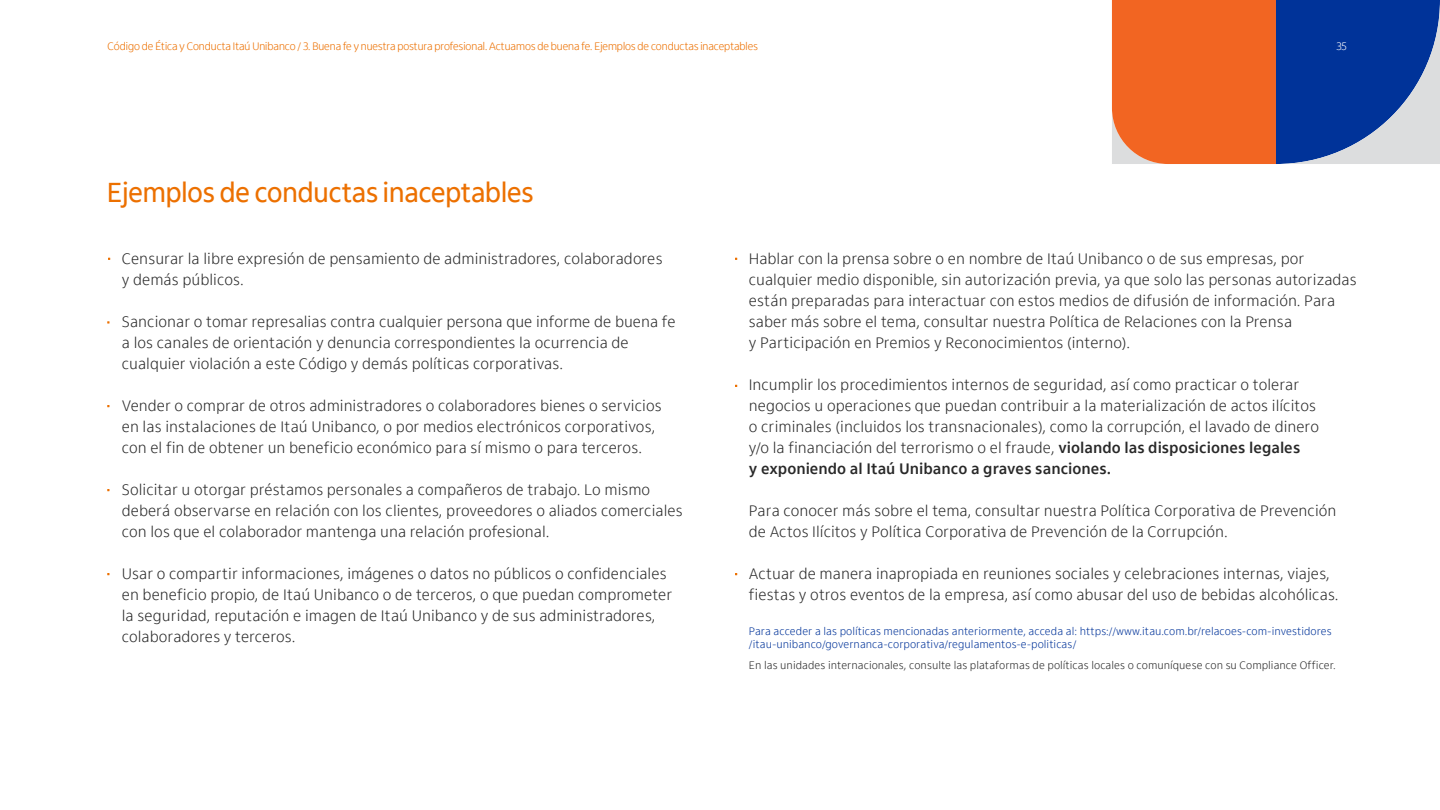
<style>
.page{position:relative;width:1440px;height:810px;background:#fff}
.page>*{position:absolute;margin:0;border:0;box-sizing:border-box;transform-origin:0 0}
.t1{font:28.5px "Itau Display Pro";color:#ec7000}
.t2{font:300 15.75px/21px "Itau Text Pro";color:#282828}
.t3{font:300 11.25px/13.5px "Itau Text Pro";color:#039}
.t4{font:300 11.25px "Itau Display Pro";color:#ec7000}
.t5{font:300 11.25px "Itau Text Pro";color:#282828}
.t6{font:300 11.25px "Itau Display Pro";color:#fff}
.s1{font-weight:700}
</style>
<div class="page">
<svg style="left:1112px;top:0;width:328px;height:164px;background:#905f67"></svg>
<p class="t4" style="left:108px;top:40px;width:652px">Código de Ética y Conducta Itaú Unibanco / 3. Buena fe y nuestra postura profesional. Actuamos de buena fe. Ejemplos de conductas inaceptables</p>
<h1 class="t1" style="left:107px;top:176px;width:428px">Ejemplos de conductas inaceptables</h1>
<p class="t6" style="left:1336px;top:40px;width:12px">35</p>
<p class="t2" style="left:122px;top:249px;width:542px">Censurar la libre expresión de pensamiento de administradores, colaboradores y demás públicos.</p>
<p class="t2" style="left:122px;top:312px;width:555px">Sancionar o tomar represalias contra cualquier persona que informe de buena fe a los canales de orientación y denuncia correspondientes la ocurrencia de cualquier violación a este Código y demás políticas corporativas.</p>
<p class="t2" style="left:122px;top:396px;width:541px">Vender o comprar de otros administradores o colaboradores bienes o servicios en las instalaciones de Itaú Unibanco, o por medios electrónicos corporativos, con el fin de obtener un beneficio económico para sí mismo o para terceros.</p>
<p class="t2" style="left:122px;top:480px;width:563px">Solicitar u otorgar préstamos personales a compañeros de trabajo. Lo mismo deberá observarse en relación con los clientes, proveedores o aliados comerciales con los que el colaborador mantenga una relación profesional.</p>
<p class="t2" style="left:122px;top:564px;width:552px">Usar o compartir informaciones, imágenes o datos no públicos o confidenciales en beneficio propio, de Itaú Unibanco o de terceros, o que puedan comprometer la seguridad, reputación e imagen de Itaú Unibanco y de sus administradores, colaboradores y terceros.</p>
<p class="t2" style="left:749px;top:249px;width:610px">Hablar con la prensa sobre o en nombre de Itaú Unibanco o de sus empresas, por cualquier medio disponible, sin autorización previa, ya que solo las personas autorizadas están preparadas para interactuar con estos medios de difusión de información. Para saber más sobre el tema, consultar nuestra Política de Relaciones con la Prensa<br>y Participación en Premios y Reconocimientos (interno).</p>
<p class="t2" style="left:749px;top:375px;width:572px">Incumplir los procedimientos internos de seguridad, así como practicar o tolerar negocios u operaciones que puedan contribuir a la materialización de actos ilícitos o criminales (incluidos los transnacionales), como la corrupción, el lavado de dinero y/o la financiación del terrorismo o el fraude, <span class="s1">violando las disposiciones legales<br>y exponiendo al Itaú Unibanco a graves sanciones.</span></p>
<p class="t2" style="left:749px;top:501px;width:589px">Para conocer más sobre el tema, consultar nuestra Política Corporativa de Prevención de Actos Ilícitos y Política Corporativa de Prevención de la Corrupción.</p>
<p class="t2" style="left:749px;top:564px;width:591px">Actuar de manera inapropiada en reuniones sociales y celebraciones internas, viajes, fiestas y otros eventos de la empresa, así como abusar del uso de bebidas alcohólicas.</p>
<p class="t3" style="left:749px;top:625px;width:585px">Para acceder a las políticas mencionadas anteriormente, acceda al: https://www.itau.com.br/relacoes-com-investidores /itau-unibanco/governanca-corporativa/regulamentos-e-politicas/</p>
<p class="t5" style="left:749px;top:659px;width:589px">En las unidades internacionales, consulte las plataformas de políticas locales o comuníquese con su Compliance Officer.</p>
</div>
